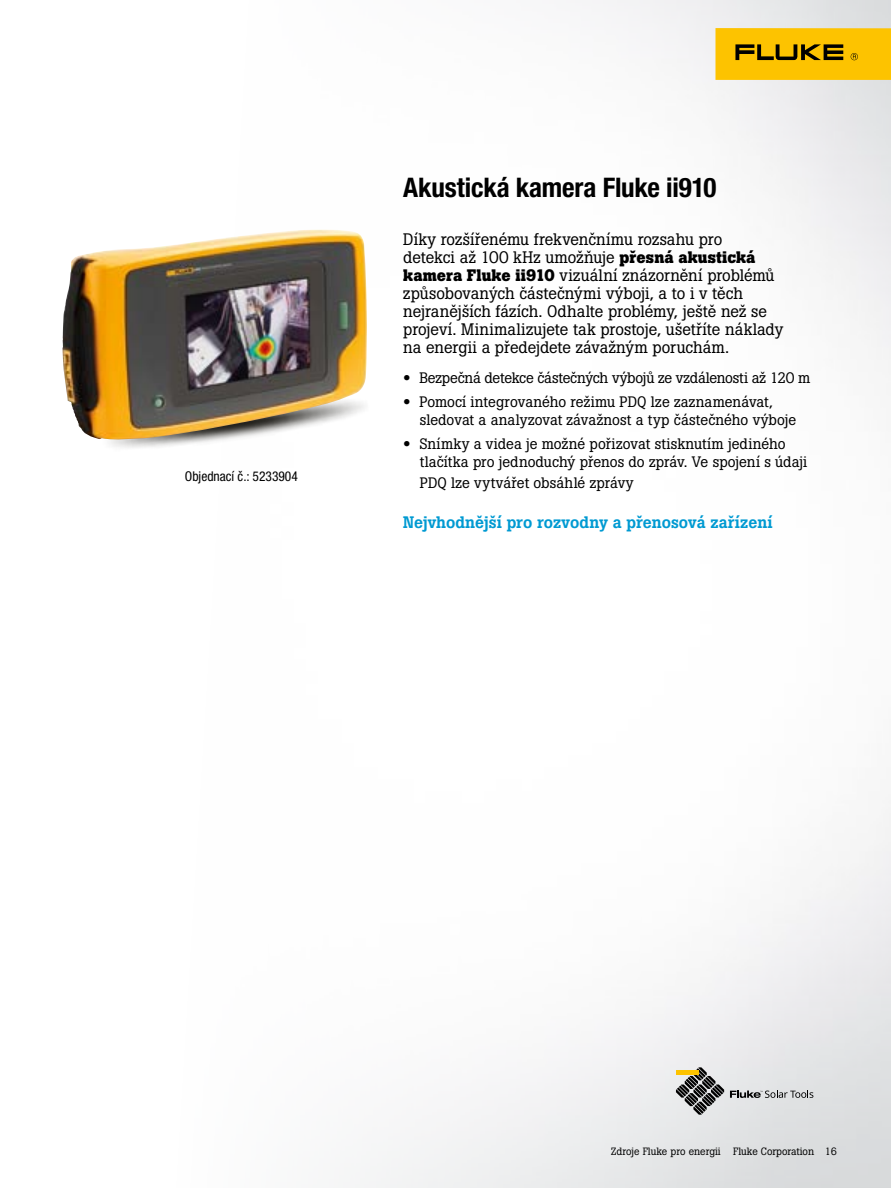
<style>
.page{position:relative;width:891px;height:1188px;background:#fff}
.page>*{position:absolute;margin:0;border:0;box-sizing:border-box;transform-origin:0 0}
.t1{font:700 condensed 27px "Helvetica Neue LT Pro";letter-spacing:-.005em;color:#000}
.t2{font:16.5px/18px "Boton Pro";color:#000}
.t3{font:500 16.5px "Boton Pro";color:#009ad2}
.t4{font:15px/18px "Boton Pro";color:#000}
.t5{font:condensed 13.5px "Helvetica Neue LT Pro";color:#000}
.t6{font:10.5px "Boton Pro";color:#000}
.s1{font-weight:700}
.s2{font-family:"Helvetica Neue LT Pro";font-weight:100;font-stretch:expanded}
</style>
<div class="page">
<hr style="left:0;top:0;width:1px;height:131px;background:#6bb9cf">
<svg style="left:676px;top:1067px;width:48px;height:48px;background:#909091"></svg>
<div style="left:676px;top:1070px;width:23px;height:5px;background:#fdc300"></div>
<svg style="left:730px;top:1090px;width:83px;height:8px"></svg>
<img style="left:62px;top:229px;width:305px;height:211px">
<div style="left:716px;top:28px;width:175px;height:52px;background:#fdc300"></div>
<svg style="left:735px;top:44px;width:108px;height:16px"></svg>
<svg style="left:851px;top:53px;width:7px;height:7px"></svg>
<p class="t5" style="left:185px;top:469px;width:115px">Objednací č.: 5233904</p>
<h1 class="t1" style="left:403px;top:171px;width:315px">Akustická kamera Fluke ii910</h1>
<p class="t2" style="left:403px;top:230px;width:382px">Díky rozšířenému frekvenčnímu rozsahu pro<br>detekci až 100 kHz umožňuje <span class="s1">přesná akustická kamera Fluke ii910</span> vizuální znázornění problémů způsobovaných částečnými výboji, a to i v těch nejranějších fázích. Odhalte problémy, ještě než se projeví. Minimalizujete tak prostoje, ušetříte náklady na energii a předejdete závažným poruchám.</p>
<p class="t4" style="left:403px;top:369px;width:408px"><span class="s2">•</span> Bezpečná detekce částečných výbojů ze vzdálenosti až 120 m</p>
<p class="t4" style="left:420px;top:393px;width:378px;text-indent:-16px"><span class="s2">•</span> Pomocí integrovaného režimu PDQ lze zaznamenávat, sledovat a analyzovat závažnost a typ částečného výboje</p>
<p class="t4" style="left:420px;top:435px;width:389px;text-indent:-16px"><span class="s2">•</span> Snímky a videa je možné pořizovat stisknutím jediného tlačítka pro jednoduchý přenos do zpráv. Ve spojení s údaji</p>
<p class="t4" style="left:420px;top:474px;width:215px">PDQ lze vytvářet obsáhlé zprávy</p>
<p class="t3" style="left:403px;top:511px;width:371px">Nejvhodnější pro rozvodny a přenosová zařízení</p>
<p class="t6" style="left:611px;top:1145px;width:228px">Zdroje Fluke pro energii Fluke Corporation 16</p>
</div>
